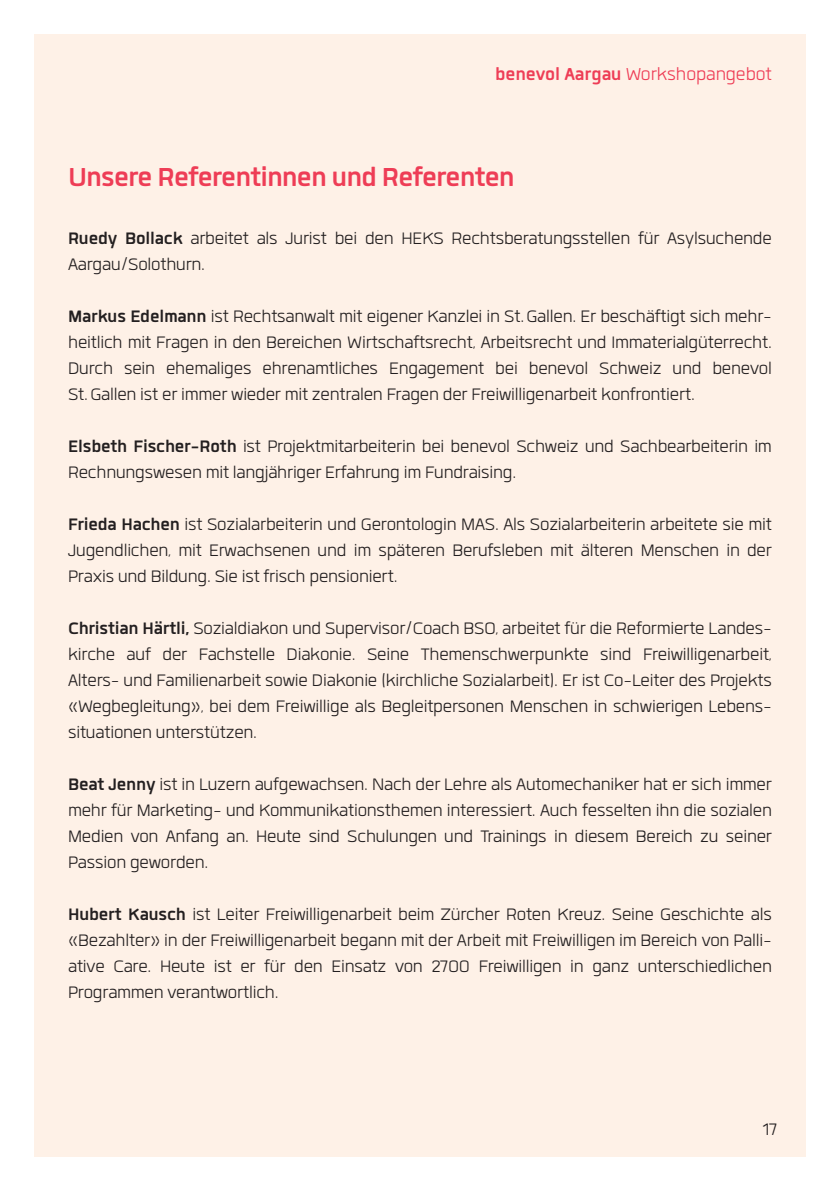
<style>
.page{position:relative;width:840px;height:1191px;background:#fff}
.page>*{position:absolute;margin:0;border:0;box-sizing:border-box;transform-origin:0 0}
.t1{font:700 36px "Quan";letter-spacing:-.025em;color:#ee3d56}
.t2{font:300 24px "Quan";letter-spacing:-.005em;color:#ee3d56}
.t3{font:300 23px/26px "Quan";letter-spacing:-.01em;color:#231f20;text-align:justify}
.s1{font-weight:700}
</style>
<div class="page">
<div style="left:34px;top:34px;width:771px;height:1123px;background:#fef1e7"></div>
<p class="t2" style="left:495px;top:63px;width:278px"><span class="s1">benevol Aargau</span> Workshopangebot</p>
<h1 class="t1" style="left:68px;top:159px;width:448px">Unsere Referentinnen und Referenten</h1>
<p class="t3" style="left:68px;top:225px;width:705px"><span class="s1">Ruedy Bollack</span> arbeitet als Jurist bei den HEKS Rechtsberatungsstellen für Asylsuchende<br>Aargau/Solothurn.</p>
<p class="t3" style="left:68px;top:303px;width:705px"><span class="s1">Markus Edelmann</span> ist Rechtsanwalt mit eigener Kanzlei in St.Gallen. Er beschäftigt sich mehr&shy;heitlich mit Fragen in den Bereichen Wirtschaftsrecht, Arbeitsrecht und Immaterialgüterrecht.<br>Durch sein ehemaliges ehrenamtliches Engagement bei benevol Schweiz und benevol St.Gallen ist er immer wieder mit zentralen Fragen der Freiwilligenarbeit konfrontiert.</p>
<p class="t3" style="left:68px;top:433px;width:704px"><span class="s1">Elsbeth Fischer-Roth</span> ist Projektmitarbeiterin bei benevol Schweiz und Sachbearbeiterin im<br>Rechnungswesen mit langjähriger Erfahrung im Fundraising.</p>
<p class="t3" style="left:68px;top:511px;width:704px"><span class="s1">Frieda Hachen</span> ist Sozialarbeiterin und Gerontologin MAS. Als Sozialarbeiterin arbeitete sie mit Jugendlichen, mit Erwachsenen und im späteren Berufsleben mit älteren Menschen in der Praxis und Bildung. Sie ist frisch pensioniert.</p>
<p class="t3" style="left:68px;top:615px;width:705px;text-align:left"><span class="s1">Christian Härtli,</span> Sozialdiakon und Supervisor/Coach BSO, arbeitet für die Reformierte Landes&shy;kirche auf der Fachstelle Diakonie. Seine Themenschwerpunkte sind Freiwilligenarbeit, Alters- und Familienarbeit sowie Diakonie (kirchliche Sozialarbeit). Er ist Co-Leiter des Projekts «Wegbegleitung», bei dem Freiwillige als Begleitpersonen Menschen in schwierigen Lebens&shy;situationen unterstützen.</p>
<p class="t3" style="left:68px;top:771px;width:705px"><span class="s1">Beat Jenny</span> ist in Luzern aufgewachsen. Nach der Lehre als Automechaniker hat er sich immer mehr für Marketing- und Kommunikationsthemen interessiert. Auch fesselten ihn die sozialen Medien von Anfang an. Heute sind Schulungen und Trainings in diesem Bereich zu seiner Passion geworden.</p>
<p class="t3" style="left:68px;top:901px;width:705px"><span class="s1">Hubert Kausch</span> ist Leiter Freiwilligenarbeit beim Zürcher Roten Kreuz. Seine Geschichte als «Bezahlter» in der Freiwilligenarbeit begann mit der Arbeit mit Freiwilligen im Bereich von Palli&shy;ative Care. Heute ist er für den Einsatz von 2700 Freiwilligen in ganz unterschiedlichen Programmen verantwortlich.</p>
<p class="t3" style="left:762px;top:1115px;width:16px">17</p>
</div>
